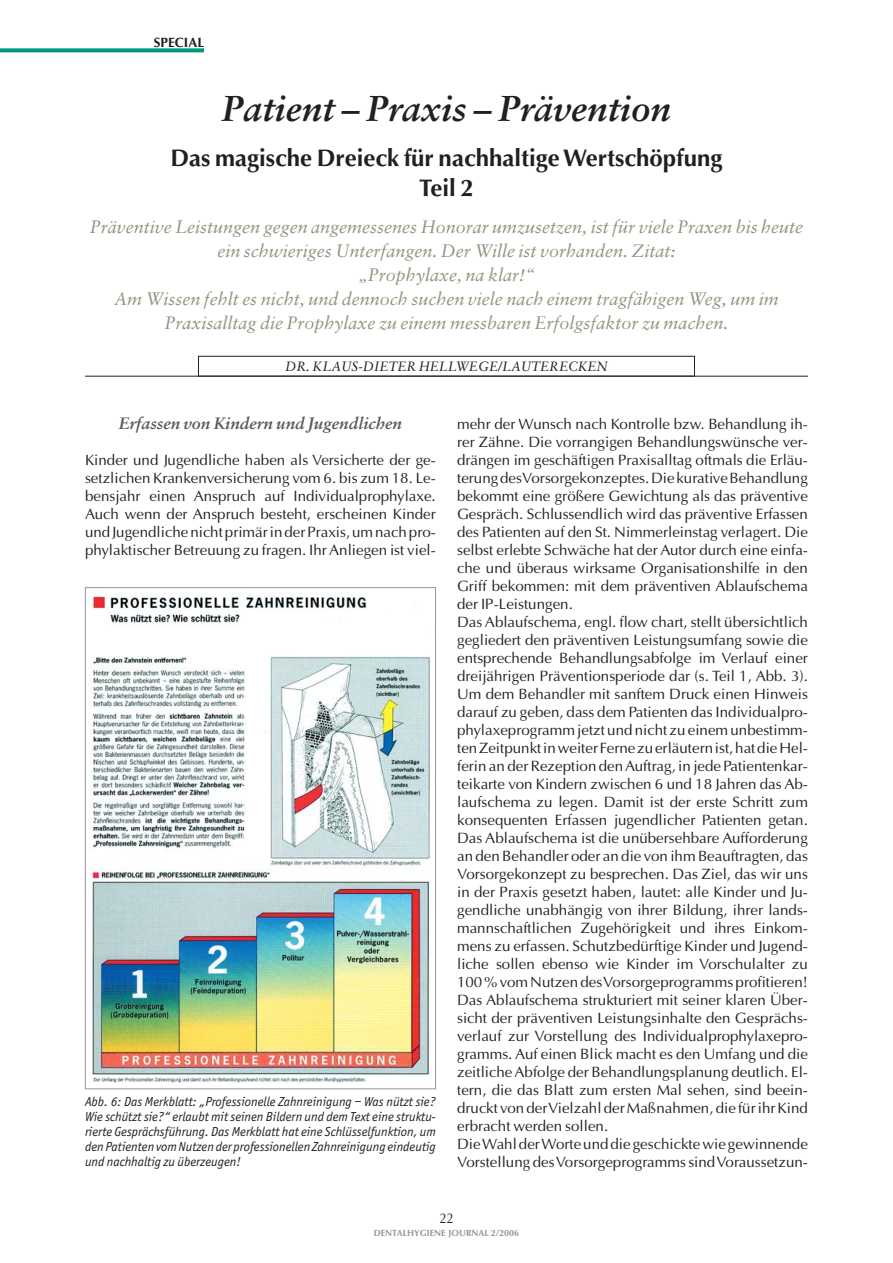
<style>
.page{position:relative;width:893px;height:1263px;background:#fff}
.page>*{position:absolute;margin:0;border:0;box-sizing:border-box;transform-origin:0 0}
.t1{font:italic 700 36px "Sabon";color:#231f20}
.t2{font:700 24px/30px "Optima";color:#231f20;text-align:center}
.t3{font:italic 18px/24px "Sabon";color:#94937f;text-align:center}
.t4{font:italic 700 16.5px "Sabon";color:#58595b}
.t5{font:15px/18px "Optima";color:#231f20;text-align:justify}
.t6{font:14.25px "Optima";color:#231f20;scale:.9 1}
.t7{font:italic 13.5px/15px "Officina Sans";color:#231f20;text-align:justify}
.t8{font:italic 13.5px "Sabon";color:#231f20}
.t9{font:700 13.5px "Optima";color:#231f20}
.t10{font:700 9px "Optima";color:#939598}
</style>
<div class="page">
<svg style="left:0;top:48px;width:204px;height:4px"></svg>
<hr style="left:85px;top:376px;width:723px;height:1px;background:#231f20">
<div style="left:198px;top:356px;width:497px;height:20px;border:1px solid #231f20"></div>
<img style="left:90px;top:594px;width:340px;height:489px">
<p class="t9" style="left:154px;top:37px;width:52px">SPECIAL</p>
<h1 class="t1" style="left:222px;top:94px;width:451px">Patient – Praxis – Prävention</h1>
<h2 class="t2" style="left:171px;top:145px;width:553px">Das magische Dreieck für nachhaltige Wertschöpfung<br>Teil 2</h2>
<p class="t3" style="left:90px;top:216px;width:715px">Präventive Leistungen gegen angemessenes Honorar umzusetzen, ist für viele Praxen bis heute ein schwieriges Unterfangen. Der Wille ist vorhanden. Zitat:<br>„Prophylaxe, na klar!“<br>Am Wissen fehlt es nicht, und dennoch suchen viele nach einem tragfähigen Weg, um im Praxisalltag die Prophylaxe zu einem messbaren Erfolgsfaktor zu machen.</p>
<p class="t8" style="left:285px;top:360px;width:324px">DR. KLAUS-DIETER HELLWEGE/LAUTERECKEN</p>
<p class="t4" style="left:119px;top:416px;width:285px">Erfassen von Kindern und Jugendlichen</p>
<p class="t5" style="left:85px;top:452px;width:352px">Kinder und Jugendliche haben als Versicherte der ge&shy;setzlichen Krankenversicherung vom 6. bis zum 18. Le&shy;bensjahr einen Anspruch auf Individualprophylaxe.<br>Auch wenn der Anspruch besteht, erscheinen Kinder und Jugendliche nicht primär in der Praxis, um nach pro&shy;phylaktischer Betreuung zu fragen. Ihr Anliegen ist viel-</p>
<p class="t7" style="left:85px;top:1095px;width:352px">Abb. 6: Das Merkblatt: „Professionelle Zahnreinigung – Was nützt sie?<br>Wie schützt sie?“ erlaubt mit seinen Bildern und dem Text eine struktu&shy;rierte Gesprächsführung. Das Merkblatt hat eine Schlüsselfunktion, um den Patienten vom Nutzen der professionellen Zahnreinigung eindeutig und nachhaltig zu überzeugen!</p>
<p class="t5" style="left:457px;top:416px;width:352px;text-align:left">mehr der Wunsch nach Kontrolle bzw. Behandlung ih&shy;rer Zähne. Die vorrangigen Behandlungswünsche ver&shy;drängen im geschäftigen Praxisalltag oftmals die Erläu&shy;terung des Vorsorgekonzeptes. Die kurative Behandlung bekommt eine größere Gewichtung als das präventive Gespräch. Schlussendlich wird das präventive Erfassen des Patienten auf den St. Nimmerleinstag verlagert. Die selbst erlebte Schwäche hat der Autor durch eine einfa&shy;che und überaus wirksame Organisationshilfe in den Griff bekommen: mit dem präventiven Ablaufschema der IP-Leistungen.<br>Das Ablaufschema, engl. flow chart, stellt übersichtlich gegliedert den präventiven Leistungsumfang sowie die entsprechende Behandlungsabfolge im Verlauf einer dreijährigen Präventionsperiode dar (s. Teil 1, Abb. 3).<br>Um dem Behandler mit sanftem Druck einen Hinweis darauf zu geben, dass dem Patienten das Individualpro&shy;phylaxeprogramm jetzt und nicht zu einem unbestimm&shy;ten Zeitpunkt in weiter Ferne zu erläutern ist, hat die Hel&shy;ferin an der Rezeption den Auftrag, in jede Patientenkar&shy;teikarte von Kindern zwischen 6 und 18 Jahren das Ab&shy;laufschema zu legen. Damit ist der erste Schritt zum konsequenten Erfassen jugendlicher Patienten getan.<br>Das Ablaufschema ist die unübersehbare Aufforderung an den Behandler oder an die von ihm Beauftragten, das Vorsorgekonzept zu besprechen. Das Ziel, das wir uns in der Praxis gesetzt haben, lautet: alle Kinder und Ju&shy;gendliche unabhängig von ihrer Bildung, ihrer lands&shy;mannschaftlichen Zugehörigkeit und ihres Einkom&shy;mens zu erfassen. Schutzbedürftige Kinder und Jugend&shy;liche sollen ebenso wie Kinder im Vorschulalter zu 100% vom Nutzen des Vorsorgeprogramms profitieren!<br>Das Ablaufschema strukturiert mit seiner klaren Über&shy;sicht der präventiven Leistungsinhalte den Gesprächs&shy;verlauf zur Vorstellung des Individualprophylaxepro&shy;gramms. Auf einen Blick macht es den Umfang und die zeitliche Abfolge der Behandlungsplanung deutlich. El&shy;tern, die das Blatt zum ersten Mal sehen, sind beein&shy;druckt von der Vielzahl der Maßnahmen, die für ihr Kind erbracht werden sollen.<br>Die Wahl der Worte und die geschickte wie gewinnende Vorstellung des Vorsorgeprogramms sind Voraussetzun-</p>
<p class="t6" style="left:439px;top:1212px;width:17px">22</p>
<p class="t10" style="left:374px;top:1229px;width:147px">DENTALHYGIENE JOURNAL 2/2006</p>
</div>
